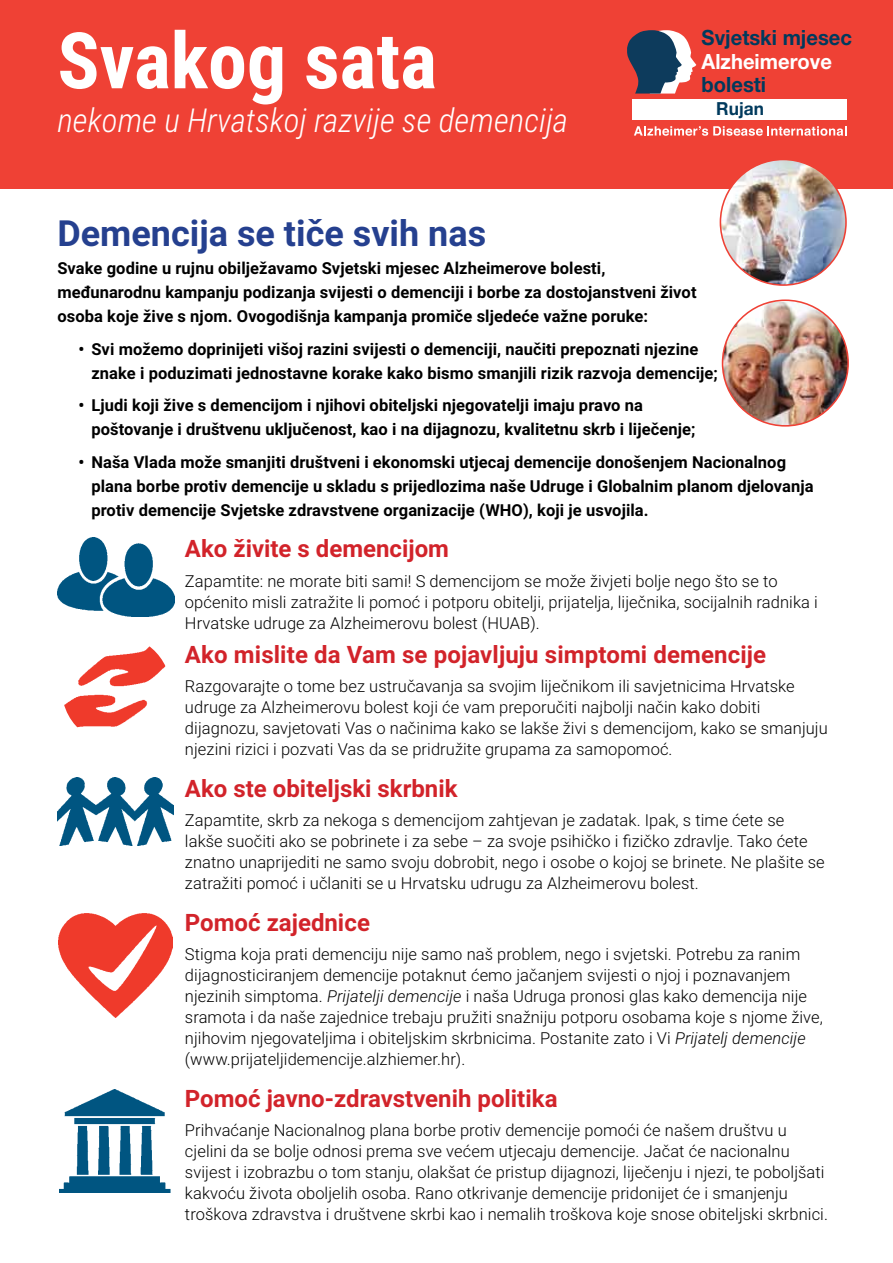
<style>
.page{position:relative;width:893px;height:1263px;background:#fff}
.page>*{position:absolute;margin:0;border:0;box-sizing:border-box;transform-origin:0 0}
.t1{font:700 78px "Roboto Condensed";color:#fff}
.t2{font:700 36px "Roboto";color:#25408f}
.t3{font:italic 300 33px "Roboto Condensed";color:#fff}
.t4{font:700 24px "Roboto";color:#d2232a}
.t5{font:700 21px "Helvetica Neue LT Pro";color:#003a5d;scale:.96 1}
.t6{font:700 21px "Helvetica Neue LT Pro";color:#fff;scale:.96 1}
.t7{font:700 18px "Helvetica Neue LT Pro";color:#003a5d;scale:.96 1}
.t8{font:300 16.5px/21px "Roboto";letter-spacing:.005em;color:#000}
.t9{font:700 16.5px/24px "Roboto";letter-spacing:.005em;color:#000}
.s1{font-style:italic}
</style>
<div class="page">
<div style="left:0;top:0;width:893px;height:188px;background:#ef4135"></div>
<img style="left:720px;top:159px;width:126px;height:126px;border-radius:63px">
<img style="left:722px;top:302px;width:126px;height:124px">
<div style="left:632px;top:99px;width:215px;height:20px;background:#fff"></div>
<svg style="left:634px;top:126px;width:212px;height:10px"></svg>
<img style="left:57px;top:538px;width:117px;height:79px">
<img style="left:64px;top:646px;width:102px;height:82px">
<img style="left:58px;top:777px;width:116px;height:69px">
<img style="left:59px;top:913px;width:114px;height:104px">
<img style="left:60px;top:1089px;width:111px;height:103px">
<svg style="left:627px;top:30px;width:69px;height:64px"></svg>
<h1 class="t1" style="left:57px;top:6px;width:381px">Svakog sata</h1>
<h3 class="t3" style="left:57px;top:97px;width:512px">nekome u Hrvatskoj razvije se demencija</h3>
<p class="t5" style="left:702px;top:24px;width:158px">Svjetski mjesec</p>
<p class="t6" style="left:702px;top:48px;width:137px">Alzheimerove</p>
<p class="t5" style="left:702px;top:72px;width:69px">bolesti</p>
<p class="t7" style="left:716px;top:98px;width:51px">Rujan</p>
<h2 class="t2" style="left:57px;top:208px;width:430px">Demencija se tiče svih nas</h2>
<p class="t9" style="left:57px;top:256px;width:641px">Svake godine u rujnu obilježavamo Svjetski mjesec Alzheimerove bolesti, međunarodnu kampanju podizanja svijesti o demenciji i borbe za dostojanstveni život osoba koje žive s njom. Ovogodišnja kampanja promiče sljedeće važne poruke:</p>
<p class="t9" style="left:91px;top:336px;width:628px;text-indent:-13px">• Svi možemo doprinijeti višoj razini svijesti o demenciji, naučiti prepoznati njezine znake i poduzimati jednostavne korake kako bismo smanjili rizik razvoja demencije;</p>
<p class="t9" style="left:91px;top:393px;width:605px;text-indent:-13px">• Ljudi koji žive s demencijom i njihovi obiteljski njegovatelji imaju pravo na poštovanje i društvenu uključenost, kao i na dijagnozu, kvalitetnu skrb i liječenje;</p>
<p class="t9" style="left:91px;top:449px;width:724px;text-indent:-13px">• Naša Vlada može smanjiti društveni i ekonomski utjecaj demencije donošenjem Nacionalnog plana borbe protiv demencije u skladu s prijedlozima naše Udruge i Globalnim planom djelovanja protiv demencije Svjetske zdravstvene organizacije (WHO), koji je usvojila.</p>
<h3 class="t4" style="left:185px;top:532px;width:266px">Ako živite s demencijom</h3>
<p class="t8" style="left:185px;top:570px;width:634px">Zapamtite: ne morate biti sami! S demencijom se može živjeti bolje nego što se to općenito misli zatražite li pomoć i potporu obitelji, prijatelja, liječnika, socijalnih radnika i<br>Hrvatske udruge za Alzheimerovu bolest (HUAB).</p>
<h3 class="t4" style="left:185px;top:637px;width:583px">Ako mislite da Vam se pojavljuju simptomi demencije</h3>
<p class="t8" style="left:185px;top:675px;width:644px">Razgovarajte o tome bez ustručavanja sa svojim liječnikom ili savjetnicima Hrvatske udruge za Alzheimerovu bolest koji će vam preporučiti najbolji način kako dobiti dijagnozu, savjetovati Vas o načinima kako se lakše živi s demencijom, kako se smanjuju njezini rizici i pozvati Vas da se pridružite grupama za samopomoć.</p>
<h3 class="t4" style="left:185px;top:771px;width:274px">Ako ste obiteljski skrbnik</h3>
<p class="t8" style="left:185px;top:809px;width:641px">Zapamtite, skrb za nekoga s demencijom zahtjevan je zadatak. Ipak, s time ćete se lakše suočiti ako se pobrinete i za sebe – za svoje psihičko i fizičko zdravlje. Tako ćete znatno unaprijediti ne samo svoju dobrobit, nego i osobe o kojoj se brinete. Ne plašite se zatražiti pomoć i učlaniti se u Hrvatsku udrugu za Alzheimerovu bolest.</p>
<h3 class="t4" style="left:185px;top:905px;width:187px">Pomoć zajednice</h3>
<p class="t8" style="left:185px;top:943px;width:639px">Stigma koja prati demenciju nije samo naš problem, nego i svjetski. Potrebu za ranim dijagnosticiranjem demencije potaknut ćemo jačanjem svijesti o njoj i poznavanjem njezinih simptoma. <span class="s1">Prijatelji demencije</span> i naša Udruga pronosi glas kako demencija nije sramota i da naše zajednice trebaju pružiti snažniju potporu osobama koje s njome žive, njihovim njegovateljima i obiteljskim skrbnicima. Postanite zato i Vi <span class="s1">Prijatelj demencije </span>(www.prijateljidemencije.alzhiemer.hr).</p>
<h3 class="t4" style="left:185px;top:1081px;width:374px">Pomoć javno-zdravstvenih politika</h3>
<p class="t8" style="left:185px;top:1119px;width:645px">Prihvaćanje Nacionalnog plana borbe protiv demencije pomoći će našem društvu u cjelini da se bolje odnosi prema sve većem utjecaju demencije. Jačat će nacionalnu svijest i izobrazbu o tom stanju, olakšat će pristup dijagnozi, liječenju i njezi, te poboljšati kakvoću života oboljelih osoba. Rano otkrivanje demencije pridonijet će i smanjenju troškova zdravstva i društvene skrbi kao i nemalih troškova koje snose obiteljski skrbnici.</p>
</div>
